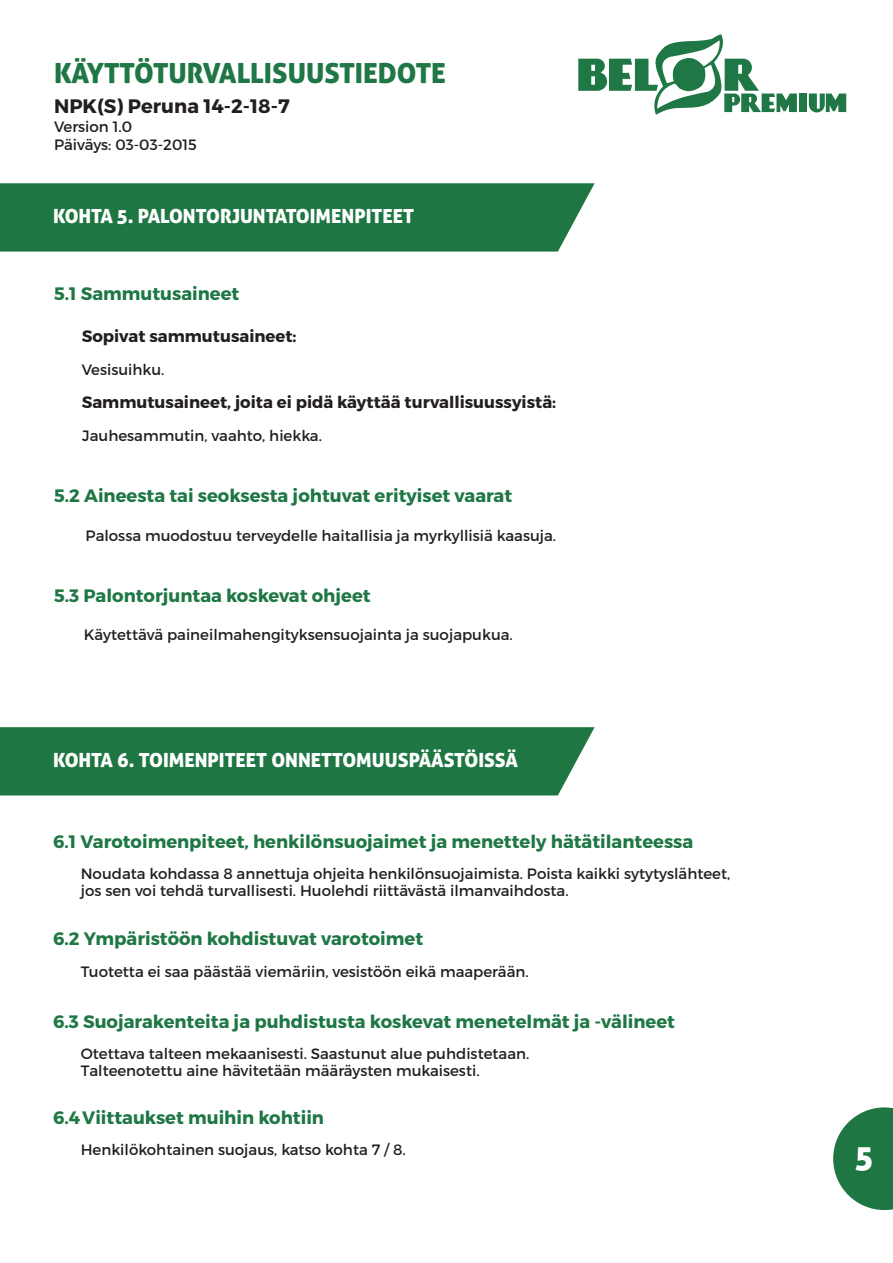
<style>
.page{position:relative;width:893px;height:1263px;background:#fff}
.page>*{position:absolute;margin:0;border:0;box-sizing:border-box;transform-origin:0 0}
.t1{font:33px "Aller Display";color:#fff}
.t2{font:27.75px "Aller Display";color:#1e7744}
.t3{font:19.5px "Aller Display";color:#fff}
.t4{font:700 19.5px "Montserrat";color:#231f20}
.t5{font:700 18px "Montserrat";color:#1e7744}
.t6{font:700 16.5px "Montserrat";color:#231f20}
.t7{font:15px/16.5px "Montserrat";color:#231f20}
</style>
<div class="page">
<svg style="left:833px;top:1107px;width:60px;height:103px"></svg>
<svg style="left:809px;top:94px;width:37px;height:18px"></svg>
<div style="left:799px;top:93px;width:8px;height:19px;background:#1e7744"></div>
<svg style="left:578px;top:34px;width:219px;height:81px"></svg>
<div style="left:0;top:727px;width:595px;height:68px;background:#1e7742"></div>
<div style="left:0;top:183px;width:595px;height:69px;background:#1e7742"></div>
<h2 class="t2" style="left:54px;top:56px;width:393px">KÄYTTÖTURVALLISUUSTIEDOTE</h2>
<h3 class="t4" style="left:54px;top:94px;width:237px">NPK(S) Peruna 14-2-18-7</h3>
<p class="t7" style="left:54px;top:118px;width:144px;line-height:18px">Version 1.0<br>Päiväys: 03-03-2015</p>
<h3 class="t3" style="left:53px;top:204px;width:362px">KOHTA 5. PALONTORJUNTATOIMENPITEET</h3>
<p class="t5" style="left:54px;top:283px;width:187px">5.1 Sammutusaineet</p>
<p class="t6" style="left:82px;top:326px;width:216px">Sopivat sammutusaineet:</p>
<p class="t7" style="left:82px;top:362px;width:84px">Vesisuihku.</p>
<p class="t6" style="left:82px;top:392px;width:476px">Sammutusaineet, joita ei pidä käyttää turvallisuussyistä:</p>
<p class="t7" style="left:82px;top:428px;width:241px">Jauhesammutin, vaahto, hiekka.</p>
<p class="t5" style="left:54px;top:485px;width:460px">5.2 Aineesta tai seoksesta johtuvat erityiset vaarat</p>
<p class="t7" style="left:86px;top:527px;width:472px">Palossa muodostuu terveydelle haitallisia ja myrkyllisiä kaasuja.</p>
<p class="t5" style="left:54px;top:584px;width:318px">5.3 Palontorjuntaa koskevat ohjeet</p>
<p class="t7" style="left:84px;top:626px;width:430px">Käytettävä paineilmahengityksensuojainta ja suojapukua.</p>
<h3 class="t3" style="left:53px;top:748px;width:466px">KOHTA 6. TOIMENPITEET ONNETTOMUUSPÄÄSTÖISSÄ</h3>
<p class="t5" style="left:53px;top:830px;width:642px">6.1 Varotoimenpiteet, henkilönsuojaimet ja menettely hätätilanteessa</p>
<p class="t7" style="left:81px;top:866px;width:651px">Noudata kohdassa 8 annettuja ohjeita henkilönsuojaimista. Poista kaikki sytytyslähteet, jos sen voi tehdä turvallisesti. Huolehdi riittävästä ilmanvaihdosta.</p>
<p class="t5" style="left:53px;top:928px;width:372px">6.2 Ympäristöön kohdistuvat varotoimet</p>
<p class="t7" style="left:81px;top:963px;width:449px">Tuotetta ei saa päästää viemäriin, vesistöön eikä maaperään.</p>
<p class="t5" style="left:53px;top:1010px;width:623px">6.3 Suojarakenteita ja puhdistusta koskevat menetelmät ja -välineet</p>
<p class="t7" style="left:81px;top:1046px;width:450px">Otettava talteen mekaanisesti. Saastunut alue puhdistetaan.<br>Talteenotettu aine hävitetään määräysten mukaisesti.</p>
<p class="t5" style="left:53px;top:1106px;width:272px">6.4 Viittaukset muihin kohtiin</p>
<p class="t7" style="left:81px;top:1142px;width:326px">Henkilökohtainen suojaus, katso kohta 7 / 8.</p>
<h1 class="t1" style="left:855px;top:1136px;width:19px">5</h1>
</div>
